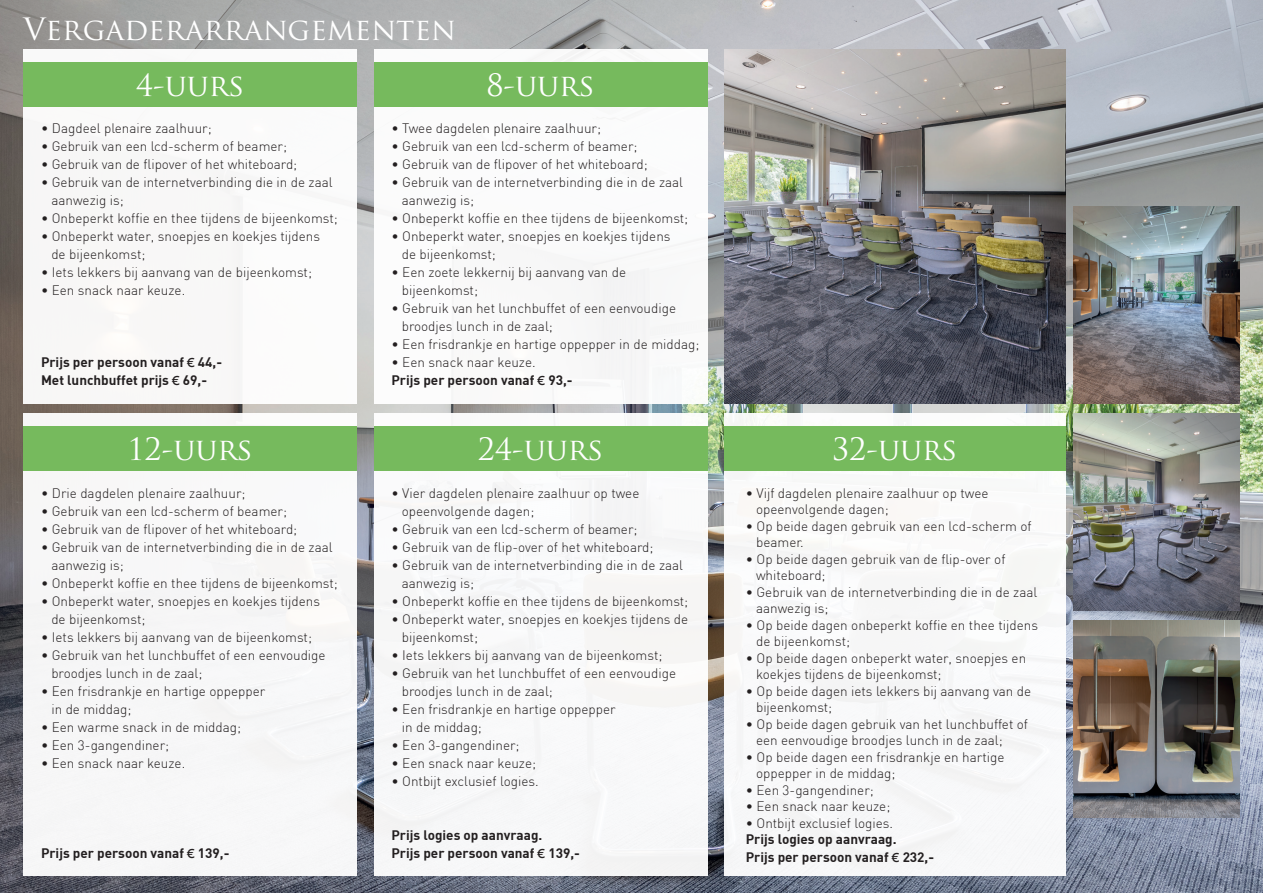
<style>
.page{position:relative;width:1263px;height:893px;background:#fff}
.page>*{position:absolute;margin:0;border:0;box-sizing:border-box;transform-origin:0 0}
.t1{font:30px/56.1px "Trajan Pro";color:#fff}
.t2{font:300 13.5px/18px "DIN";color:#231f20}
.t3{font:13.5px/18px "DIN Bold";color:#231f20}
.s1{font-family:"Futura PT";font-weight:500}
</style>
<div class="page">
<img style="left:0;top:0;width:1263px;height:893px">
<div style="left:23px;top:49px;width:334px;height:354px;background:#f9f8f7"></div>
<div style="left:23px;top:62px;width:334px;height:45px;background:#76ba5d"></div>
<div style="left:374px;top:49px;width:333px;height:354px;background:#fff"></div>
<div style="left:374px;top:62px;width:333px;height:45px;background:#76ba5d"></div>
<div style="left:23px;top:414px;width:334px;height:462px;background:#f7f7f7"></div>
<div style="left:23px;top:427px;width:334px;height:44px;background:#76ba5d"></div>
<div style="left:374px;top:414px;width:333px;height:462px;background:#f8f8f9"></div>
<div style="left:374px;top:427px;width:333px;height:44px;background:#76ba5d"></div>
<div style="left:724px;top:414px;width:342px;height:462px;background:#f8f8f9"></div>
<div style="left:724px;top:427px;width:342px;height:44px;background:#76ba5d"></div>
<img style="left:1074px;top:207px;width:165px;height:196px">
<img style="left:724px;top:49px;width:342px;height:354px">
<img style="left:1074px;top:414px;width:165px;height:196px">
<img style="left:1074px;top:621px;width:165px;height:196px">
<h1 class="t1" style="left:136px;top:1px;width:321px;text-indent:-113px">Vergaderarrangementen<br>4-uurs</h1>
<p class="t2" style="left:41px;top:119px;width:172px">• Dagdeel plenaire zaalhuur;</p>
<p class="t2" style="left:41px;top:137px;width:248px">• Gebruik van een lcd-scherm of beamer;</p>
<p class="t2" style="left:41px;top:155px;width:258px">• Gebruik van de flipover of het whiteboard;</p>
<p class="t2" style="left:51px;top:173px;width:283px;text-indent:-10px">• Gebruik van de internetverbinding die in de zaal aanwezig is;</p>
<p class="t2" style="left:41px;top:209px;width:298px">• Onbeperkt koffie en thee tijdens de bijeenkomst;</p>
<p class="t2" style="left:51px;top:227px;width:270px;text-indent:-10px">• Onbeperkt water, snoepjes en koekjes tijdens de bijeenkomst;</p>
<p class="t2" style="left:41px;top:263px;width:272px">• Iets lekkers bij aanvang van de bijeenkomst;</p>
<p class="t2" style="left:41px;top:281px;width:146px">• Een snack naar keuze.</p>
<h1 class="t1" style="left:486px;top:57px;width:110px">8-uurs</h1>
<p class="t2" style="left:391px;top:119px;width:211px">• Twee dagdelen plenaire zaalhuur;</p>
<p class="t2" style="left:391px;top:137px;width:248px">• Gebruik van een lcd-scherm of beamer;</p>
<p class="t2" style="left:391px;top:155px;width:258px">• Gebruik van de flipover of het whiteboard;</p>
<p class="t2" style="left:402px;top:173px;width:283px;text-indent:-10px">• Gebruik van de internetverbinding die in de zaal aanwezig is;</p>
<p class="t2" style="left:391px;top:209px;width:298px">• Onbeperkt koffie en thee tijdens de bijeenkomst;</p>
<p class="t2" style="left:402px;top:227px;width:270px;text-indent:-10px">• Onbeperkt water, snoepjes en koekjes tijdens de bijeenkomst;</p>
<p class="t2" style="left:402px;top:263px;width:226px;text-indent:-10px">• Een zoete lekkernij bij aanvang van de bijeenkomst;</p>
<p class="t2" style="left:402px;top:299px;width:276px;text-indent:-10px">• Gebruik van het lunchbuffet of een eenvoudige broodjes lunch in de zaal;</p>
<p class="t2" style="left:391px;top:335px;width:309px">• Een frisdrankje en hartige oppepper in de middag;</p>
<p class="t2" style="left:391px;top:353px;width:146px">• Een snack naar keuze.</p>
<p class="t3" style="left:391px;top:371px;width:183px">Prijs per persoon vanaf <span class="s1">€</span> 93,-</p>
<p class="t3" style="left:41px;top:353px;width:183px">Prijs per persoon vanaf <span class="s1">€</span> 44,-<br>Met lunchbuffet prijs <span class="s1">€</span> 69,-</p>
<h1 class="t1" style="left:127px;top:421px;width:127px">12-uurs</h1>
<p class="t2" style="left:41px;top:484px;width:206px">• Drie dagdelen plenaire zaalhuur;</p>
<p class="t2" style="left:41px;top:502px;width:248px">• Gebruik van een lcd-scherm of beamer;</p>
<p class="t2" style="left:41px;top:520px;width:258px">• Gebruik van de flipover of het whiteboard;</p>
<p class="t2" style="left:51px;top:538px;width:283px;text-indent:-10px">• Gebruik van de internetverbinding die in de zaal aanwezig is;</p>
<p class="t2" style="left:41px;top:574px;width:298px">• Onbeperkt koffie en thee tijdens de bijeenkomst;</p>
<p class="t2" style="left:51px;top:592px;width:270px;text-indent:-10px">• Onbeperkt water, snoepjes en koekjes tijdens de bijeenkomst;</p>
<p class="t2" style="left:41px;top:628px;width:272px">• Iets lekkers bij aanvang van de bijeenkomst;</p>
<p class="t2" style="left:51px;top:646px;width:276px;text-indent:-10px">• Gebruik van het lunchbuffet of een eenvoudige broodjes lunch in de zaal;</p>
<p class="t2" style="left:51px;top:682px;width:216px;text-indent:-10px">• Een frisdrankje en hartige oppepper in de middag;</p>
<p class="t2" style="left:41px;top:718px;width:202px">• Een warme snack in de middag;</p>
<p class="t2" style="left:41px;top:736px;width:130px">• Een 3-gangendiner;</p>
<p class="t2" style="left:41px;top:754px;width:146px">• Een snack naar keuze.</p>
<p class="t3" style="left:41px;top:843px;width:190px">Prijs per persoon vanaf <span class="s1">€</span> 139,-</p>
<h1 class="t1" style="left:478px;top:420px;width:127px">24-uurs</h1>
<h1 class="t1" style="left:832px;top:421px;width:127px">32-uurs</h1>
<p class="t2" style="left:402px;top:484px;width:239px;text-indent:-10px">• Vier dagdelen plenaire zaalhuur op twee opeenvolgende dagen;</p>
<p class="t2" style="left:391px;top:520px;width:248px">• Gebruik van een lcd-scherm of beamer;</p>
<p class="t2" style="left:391px;top:538px;width:263px">• Gebruik van de flip-over of het whiteboard;</p>
<p class="t2" style="left:402px;top:556px;width:283px;text-indent:-10px">• Gebruik van de internetverbinding die in de zaal aanwezig is;</p>
<p class="t2" style="left:391px;top:592px;width:298px">• Onbeperkt koffie en thee tijdens de bijeenkomst;</p>
<p class="t2" style="left:402px;top:610px;width:288px;text-indent:-10px">• Onbeperkt water, snoepjes en koekjes tijdens de bijeenkomst;</p>
<p class="t2" style="left:391px;top:646px;width:272px">• Iets lekkers bij aanvang van de bijeenkomst;</p>
<p class="t2" style="left:402px;top:664px;width:276px;text-indent:-10px">• Gebruik van het lunchbuffet of een eenvoudige broodjes lunch in de zaal;</p>
<p class="t2" style="left:402px;top:700px;width:216px;text-indent:-10px">• Een frisdrankje en hartige oppepper in de middag;</p>
<p class="t2" style="left:391px;top:736px;width:130px">• Een 3-gangendiner;</p>
<p class="t2" style="left:391px;top:754px;width:146px">• Een snack naar keuze;</p>
<p class="t2" style="left:391px;top:772px;width:149px">• Ontbijt exclusief logies.</p>
<p class="t3" style="left:391px;top:825px;width:190px">Prijs logies op aanvraag.<br>Prijs per persoon vanaf <span class="s1">€</span> 139,-</p>
<p class="t2" style="left:756px;top:484px;width:234px;line-height:16.5px;text-indent:-10px">• Vijf dagdelen plenaire zaalhuur op twee opeenvolgende dagen;</p>
<p class="t2" style="left:756px;top:517px;width:277px;line-height:16.5px;text-indent:-10px">• Op beide dagen gebruik van een lcd-scherm of beamer.</p>
<p class="t2" style="left:756px;top:550px;width:251px;line-height:16.5px;text-indent:-10px">• Op beide dagen gebruik van de flip-over of whiteboard;</p>
<p class="t2" style="left:756px;top:583px;width:283px;line-height:16.5px;text-indent:-10px">• Gebruik van de internetverbinding die in de zaal aanwezig is;</p>
<p class="t2" style="left:756px;top:616px;width:283px;line-height:16.5px;text-indent:-10px">• Op beide dagen onbeperkt koffie en thee tijdens de bijeenkomst;</p>
<p class="t2" style="left:756px;top:649px;width:272px;line-height:16.5px;text-indent:-10px">• Op beide dagen onbeperkt water, snoepjes en koekjes tijdens de bijeenkomst;</p>
<p class="t2" style="left:756px;top:682px;width:277px;line-height:16.5px;text-indent:-10px">• Op beide dagen iets lekkers bij aanvang van de bijeenkomst;</p>
<p class="t2" style="left:756px;top:715px;width:273px;line-height:16.5px;text-indent:-10px">• Op beide dagen gebruik van het lunchbuffet of een eenvoudige broodjes lunch in de zaal;</p>
<p class="t2" style="left:756px;top:748px;width:250px;line-height:16.5px;text-indent:-10px">• Op beide dagen een frisdrankje en hartige oppepper in de middag;</p>
<p class="t2" style="left:746px;top:781px;width:130px">• Een 3-gangendiner;</p>
<p class="t2" style="left:746px;top:797px;width:146px">• Een snack naar keuze;</p>
<p class="t2" style="left:746px;top:814px;width:149px">• Ontbijt exclusief logies.</p>
<p class="t3" style="left:746px;top:830px;width:190px">Prijs logies op aanvraag.<br>Prijs per persoon vanaf <span class="s1">€</span> 232,-</p>
</div>
